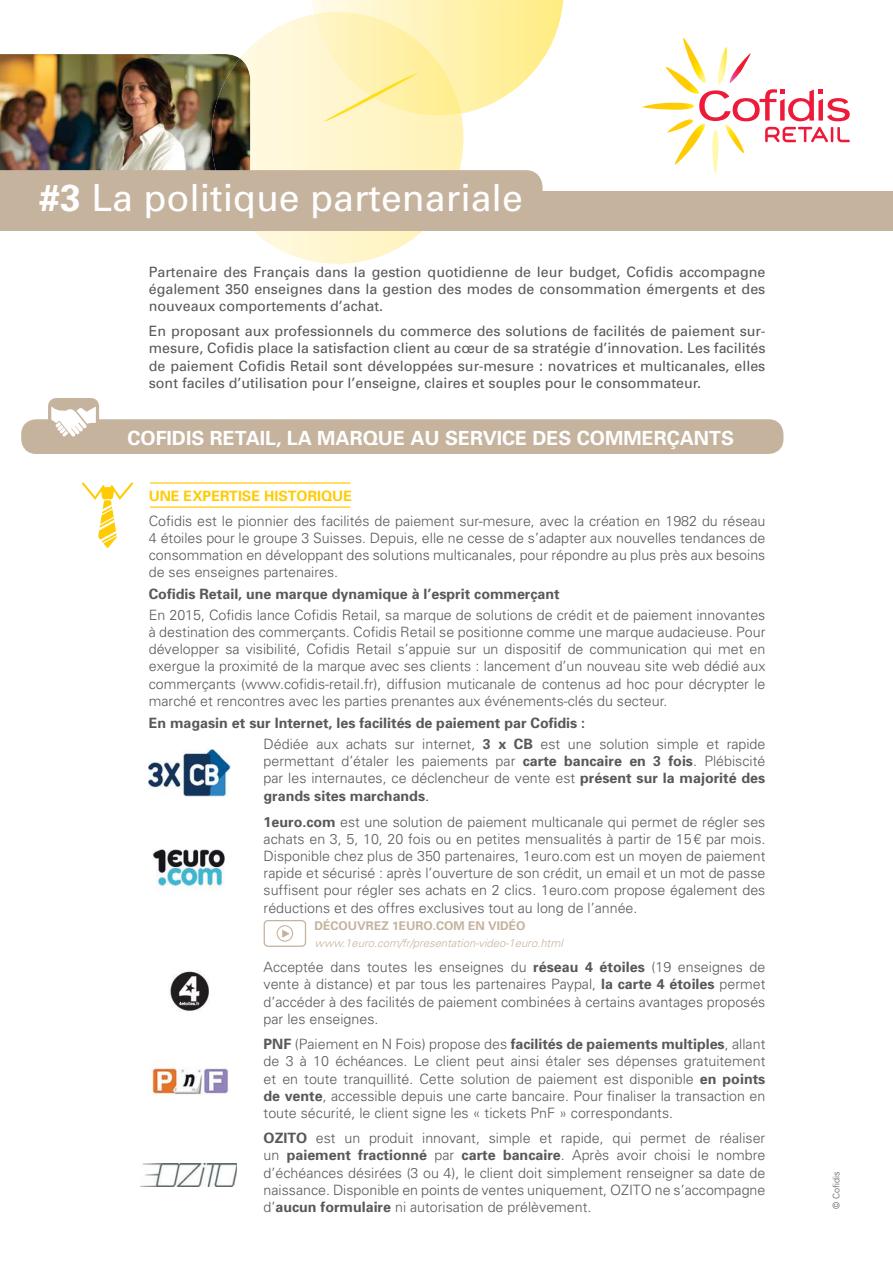
<style>
.page{position:relative;width:893px;height:1263px;background:#fff}
.page>*{position:absolute;margin:0;border:0;box-sizing:border-box;transform-origin:0 0}
.t1{font:37.5px "Univers";color:#fff}
.t2{font:700 19.5px "Univers";color:#fff}
.t3{font:300 14.25px/17.1px "Univers";color:#58595b;text-align:justify}
.t4{font:14.25px/17.1px "Univers";color:#58595b;text-align:justify}
.t5{font:700 14.25px/21.3px "Univers";color:#58595b}
.t6{font:700 14.25px "Univers";color:#ffcb04}
.t7{font:700 12px "Univers";color:#c6b39e}
.t8{font:italic 300 11.25px "Univers";color:#c6b39e}
.t9{font:300 9px "Univers";color:#58595b}
.s1{font-weight:700}
.s2{font-weight:300}
.s3{font-size:15px;color:#231f20}
.s4{font-family:"Helvetica LT Std"}
</style>
<div class="page">
<svg style="left:241px;top:15px;width:223px;height:249px"></svg>
<svg style="left:312px;top:0;width:251px;height:122px;background:#fff3b7"></svg>
<img style="left:0;top:54px;width:239px;height:116px">
<img style="left:211px;top:58px;width:39px;height:112px">
<div style="left:0;top:191px;width:893px;height:40px;background:#c6b39e"></div>
<div style="left:0;top:170px;width:542px;height:21px;background:#c6b39e"></div>
<div style="left:21px;top:419px;width:762px;height:35px;background:#c6b39e;border-radius:15px"></div>
<hr style="left:150px;top:482px;width:200px;height:2px;background:#ffcb04">
<hr style="left:150px;top:506px;width:200px;height:2px;background:#ffcb04">
<div style="left:48px;top:398px;width:51px;height:51px;background:#c6b39e;border-radius:9px"></div>
<svg style="left:51px;top:406px;width:45px;height:31px"></svg>
<img style="left:149px;top:749px;width:82px;height:47px">
<img style="left:153px;top:849px;width:72px;height:39px">
<img style="left:170px;top:971px;width:39px;height:40px">
<img style="left:149px;top:1066px;width:80px;height:30px">
<img style="left:141px;top:1163px;width:96px;height:24px">
<svg style="left:82px;top:482px;width:51px;height:66px"></svg>
<svg style="left:264px;top:920px;width:42px;height:27px"></svg>
<svg style="left:642px;top:38px;width:208px;height:136px"></svg>
<h1 class="t1" style="left:39px;top:184px;width:485px"><span class="s1">#3</span> La politique partenariale</h1>
<p class="t4" style="left:149px;top:264px;width:618px">Partenaire des Français dans la gestion quotidienne de leur budget, Cofidis accompagne également 350 enseignes dans la gestion des modes de consommation émergents et des nouveaux comportements d’achat.</p>
<p class="t4" style="left:149px;top:324px;width:618px">En proposant aux professionnels du commerce des solutions de facilités de paiement sur&shy;mesure, Cofidis place la satisfaction client au cœur de sa stratégie d’innovation. Les facilités de paiement Cofidis Retail sont développées sur-mesure : novatrices et multicanales, elles sont faciles d’utilisation pour l’enseigne, claires et souples pour le consommateur.</p>
<h2 class="t2" style="left:128px;top:431px;width:608px">COFIDIS RETAIL, LA MARQUE AU SERVICE DES COMMERÇANTS</h2>
<p class="t6" style="left:149px;top:490px;width:205px">UNE EXPERTISE HISTORIQUE</p>
<p class="t3" style="left:149px;top:514px;width:618px">Cofidis est le pionnier des facilités de paiement sur-mesure, avec la création en 1982 du réseau 4 étoiles pour le groupe 3 Suisses. Depuis, elle ne cesse de s’adapter aux nouvelles tendances de consommation en développant des solutions multicanales, pour répondre au plus près aux besoins de ses enseignes partenaires.</p>
<p class="t5" style="left:149px;top:584px;width:412px">Cofidis Retail, une marque dynamique à l’esprit commerçant</p>
<p class="t3" style="left:149px;top:608px;width:618px">En 2015, Cofidis lance Cofidis Retail, sa marque de solutions de crédit et de paiement innovantes à destination des commerçants. Cofidis Retail se positionne comme une marque audacieuse. Pour développer sa visibilité, Cofidis Retail s’appuie sur un dispositif de communication qui met en exergue la proximité de la marque avec ses clients : lancement d’un nouveau site web dédié aux commerçants (www.cofidis-retail.fr), diffusion muticanale de contenus ad hoc pour décrypter le marché et rencontres avec les parties prenantes aux événements-clés du secteur.</p>
<p class="t5" style="left:264px;top:714px;width:503px;text-indent:-115px">En magasin et sur Internet, les facilités de paiement par Cofidis :<br><span class="s2">Dédiée aux achats sur internet,</span> 3 x CB <span class="s2">est une solution simple et rapide</span></p>
<p class="t3" style="left:264px;top:754px;width:503px;line-height:17.5px">permettant d’étaler les paiements par <span class="s1">carte bancaire en 3 fois</span>. Plébiscité par les internautes, ce déclencheur de vente est <span class="s1">présent sur la majorité des grands sites marchands</span><span class="s3">.</span></p>
<p class="t3" style="left:264px;top:815px;width:503px"><span class="s1">1euro.com</span> est une solution de paiement multicanale qui permet de régler ses achats en 3, 5, 10, 20 fois ou en petites mensualités à partir de 15 <span class="s4">€</span> par mois.<br>Disponible chez plus de 350 partenaires, 1euro.com est un moyen de paiement rapide et sécurisé : après l’ouverture de son crédit, un email et un mot de passe suffisent pour régler ses achats en 2 clics. 1euro.com propose également des réductions et des offres exclusives tout au long de l’année.</p>
<p class="t7" style="left:315px;top:921px;width:212px">DÉCOUVREZ 1EURO.COM EN VIDÉO</p>
<p class="t8" style="left:315px;top:939px;width:252px">www.1euro.com/fr/presentation-video-1euro.html</p>
<p class="t3" style="left:264px;top:960px;width:503px">Acceptée dans toutes les enseignes du <span class="s1">réseau 4 étoiles</span> (19 enseignes de vente à distance) et par tous les partenaires Paypal, <span class="s1">la carte 4 étoiles</span> permet d’accéder à des facilités de paiement combinées à certains avantages proposés par les enseignes.</p>
<p class="t3" style="left:264px;top:1037px;width:503px"><span class="s1">PNF</span> (Paiement en N Fois) propose des <span class="s1">facilités de paiements multiples</span>, allant de 3 à 10 échéances. Le client peut ainsi étaler ses dépenses gratuitement et en toute tranquillité. Cette solution de paiement est disponible <span class="s1">en points de vente</span>, accessible depuis une carte bancaire. Pour finaliser la transaction en toute sécurité, le client signe les « tickets PnF » correspondants.</p>
<p class="t3" style="left:264px;top:1131px;width:503px"><span class="s1">OZITO</span> est un produit innovant, simple et rapide, qui permet de réaliser un <span class="s1">paiement fractionné</span> par <span class="s1">carte bancaire</span>. Après avoir choisi le nombre d’échéances désirées (3 ou 4), le client doit simplement renseigner sa date de naissance. Disponible en points de ventes uniquement, OZITO ne s’accompagne d’<span class="s1">aucun formulaire</span> ni autorisation de prélèvement.</p>
<p class="t9" style="left:833px;top:1209px;width:39px;rotate:-90deg">© Cofidis</p>
</div>
